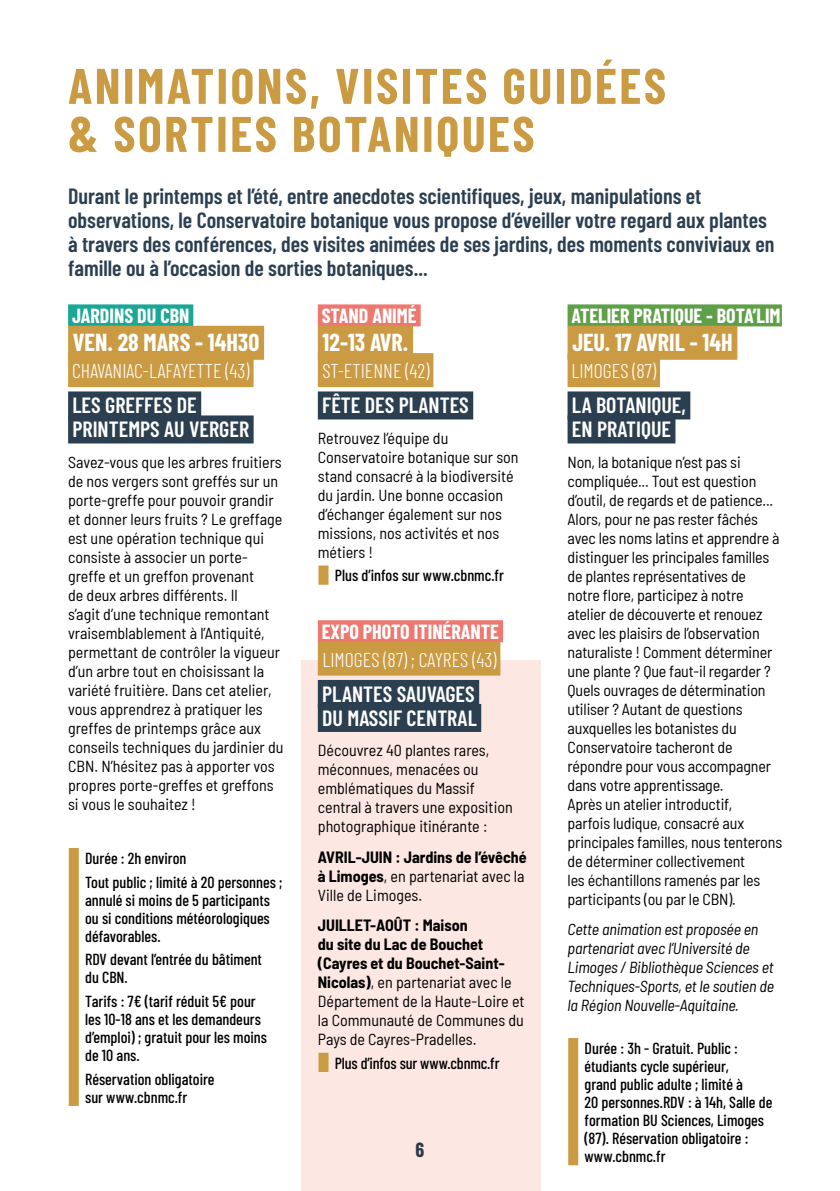
<style>
.page{position:relative;width:840px;height:1191px;background:#fff}
.page>*{position:absolute;margin:0;border:0;box-sizing:border-box;transform-origin:0 0}
.t1{font:700 50px/48px "Barlow Condensed";letter-spacing:.05em;color:#ca9b43}
.t2{font:700 24px "Barlow Condensed";color:#fff}
.t3{font:600 22px/24px "Barlow Condensed";color:#2c3f50}
.t4{font:600 22px/24px "Barlow Condensed";color:#fff}
.t5{font:300 20px "Barlow Condensed";color:#fff}
.t6{font:700 20px "Barlow Condensed";color:#fff}
.t7{font:700 20px "Barlow Condensed";color:#2c3f50}
.t8{font:semi-condensed 16px/19px "Barlow";letter-spacing:-.005em;color:#000}
.t9{font:500 16px/18px "Barlow Condensed";color:#000}
.t10{font:italic semi-condensed 16px/19px "Barlow";letter-spacing:-.01em;color:#000}
.t11{font:700 semi-condensed 16px/19px "Barlow";color:#000}
.s1{font-weight:400}
.s2{font-weight:700}
</style>
<div class="page">
<div style="left:300px;top:660px;width:240px;height:531px;background:#fce7e2"></div>
<div style="left:68px;top:304px;width:125px;height:22px;background:#1aa795"></div>
<div style="left:68px;top:326px;width:196px;height:34px;background:#ca9b43"></div>
<div style="left:68px;top:353px;width:185px;height:34px;background:#ca9b43"></div>
<div style="left:68px;top:391px;width:133px;height:28px;background:#2c3f50"></div>
<div style="left:68px;top:415px;width:185px;height:28px;background:#2c3f50"></div>
<div style="left:69px;top:848px;width:10px;height:258px;background:#ca9b43"></div>
<div style="left:317px;top:304px;width:103px;height:22px;background:#ee7770"></div>
<div style="left:317px;top:326px;width:96px;height:34px;background:#ca9b43"></div>
<div style="left:317px;top:353px;width:116px;height:34px;background:#ca9b43"></div>
<div style="left:317px;top:391px;width:156px;height:28px;background:#2c3f50"></div>
<div style="left:318px;top:565px;width:10px;height:20px;background:#ca9b43"></div>
<div style="left:317px;top:620px;width:185px;height:22px;background:#ee7770"></div>
<div style="left:317px;top:641px;width:183px;height:34px;background:#ca9b43"></div>
<div style="left:317px;top:680px;width:162px;height:28px;background:#2c3f50"></div>
<div style="left:317px;top:704px;width:164px;height:28px;background:#2c3f50"></div>
<div style="left:318px;top:1052px;width:10px;height:20px;background:#ca9b43"></div>
<div style="left:567px;top:304px;width:214px;height:22px;background:#5e9f47"></div>
<div style="left:567px;top:326px;width:170px;height:34px;background:#ca9b43"></div>
<div style="left:567px;top:353px;width:92px;height:34px;background:#ca9b43"></div>
<div style="left:567px;top:391px;width:123px;height:28px;background:#2c3f50"></div>
<div style="left:567px;top:415px;width:108px;height:28px;background:#2c3f50"></div>
<div style="left:568px;top:1038px;width:10px;height:127px;background:#ca9b43"></div>
<h1 class="t1" style="left:68px;top:59px;width:599px">ANIMATIONS, VISITES GUIDÉES &amp; SORTIES BOTANIQUES</h1>
<p class="t3" style="left:68px;top:183px;width:707px">Durant le printemps et l’été, entre anecdotes scientifiques, jeux, manipulations et observations, le Conservatoire botanique vous propose d’éveiller votre regard aux plantes à travers des conférences, des visites animées de ses jardins, des moments conviviaux en famille ou à l’occasion de sorties botaniques...</p>
<p class="t6" style="left:72px;top:302px;width:119px">JARDINS DU CBN</p>
<h2 class="t2" style="left:73px;top:325px;width:188px">VEN. 28 MARS - 14H30</h2>
<p class="t5" style="left:72px;top:357px;width:179px">CHAVANIAC-LAFAYETTE (43)</p>
<h3 class="t4" style="left:72px;top:392px;width:178px">LES GREFFES DE<br>PRINTEMPS AU VERGER</h3>
<p class="t8" style="left:68px;top:451px;width:217px">Savez-vous que les arbres fruitiers de nos vergers sont greffés sur un porte-greffe pour pouvoir grandir et donner leurs fruits ? Le greffage est une opération technique qui consiste à associer un porte&shy;greffe et un greffon provenant<br>de deux arbres différents. Il<br>s’agit d’une technique remontant vraisemblablement à l’Antiquité, permettant de contrôler la vigueur d’un arbre tout en choisissant la variété fruitière. Dans cet atelier, vous apprendrez à pratiquer les greffes de printemps grâce aux conseils techniques du jardinier du<br>CBN. N’hésitez pas à apporter vos propres porte-greffes et greffons si vous le souhaitez !</p>
<p class="t6" style="left:321px;top:302px;width:96px">STAND ANIMÉ</p>
<h2 class="t2" style="left:322px;top:325px;width:87px">12-13 AVR.</h2>
<p class="t5" style="left:322px;top:357px;width:108px">ST-ETIENNE (42)</p>
<h3 class="t4" style="left:322px;top:392px;width:148px">FÊTE DES PLANTES</h3>
<p class="t8" style="left:317px;top:427px;width:202px">Retrouvez l’équipe du<br>Conservatoire botanique sur son stand consacré à la biodiversité du jardin. Une bonne occasion d’échanger également sur nos missions, nos activités et nos métiers !</p>
<p class="t9" style="left:334px;top:565px;width:170px">Plus d’infos sur www.cbnmc.fr</p>
<p class="t6" style="left:321px;top:618px;width:178px">EXPO PHOTO ITINÉRANTE</p>
<p class="t5" style="left:322px;top:645px;width:175px">LIMOGES (87) ; CAYRES (43)</p>
<h3 class="t4" style="left:322px;top:680px;width:156px">PLANTES SAUVAGES<br>DU MASSIF CENTRAL</h3>
<p class="t8" style="left:317px;top:740px;width:196px">Découvrez 40 plantes rares, méconnues, menacées ou emblématiques du Massif central à travers une exposition photographique itinérante :</p>
<p class="t11" style="left:317px;top:846px;width:210px">AVRIL-JUIN : Jardins de l’évêché à Limoges<span class="s1">, en partenariat avec la<br>Ville de Limoges.</span></p>
<p class="t8" style="left:317px;top:914px;width:208px"><span class="s2">JUILLET-AOÛT : Maison<br>du site du Lac de Bouchet (Cayres et du Bouchet-Saint-<br>Nicolas)</span>, en partenariat avec le<br>Département de la Haute-Loire et la Communauté de Communes du<br>Pays de Cayres-Pradelles.</p>
<p class="t9" style="left:334px;top:1052px;width:166px">Plus d’infos sur www.cbnmc.fr</p>
<p class="t6" style="left:571px;top:302px;width:210px">ATELIER PRATIQUE - BOTA’LIM</p>
<h2 class="t2" style="left:572px;top:325px;width:162px">JEU. 17 AVRIL - 14H</h2>
<p class="t5" style="left:571px;top:357px;width:86px">LIMOGES (87)</p>
<h3 class="t4" style="left:571px;top:392px;width:115px">LA BOTANIQUE,<br>EN PRATIQUE</h3>
<p class="t8" style="left:567px;top:451px;width:216px">Non, la botanique n’est pas si compliquée... Tout est question d’outil, de regards et de patience...<br>Alors, pour ne pas rester fâchés avec les noms latins et apprendre à distinguer les principales familles de plantes représentatives de notre flore, participez à notre atelier de découverte et renouez avec les plaisirs de l’observation naturaliste ! Comment déterminer une plante ? Que faut-il regarder ?<br>Quels ouvrages de détermination utiliser ? Autant de questions auxquelles les botanistes du<br>Conservatoire tacheront de répondre pour vous accompagner dans votre apprentissage.<br>Après un atelier introductif,<br>parfois ludique, consacré aux principales familles, nous tenterons de déterminer collectivement<br>les échantillons ramenés par les participants (ou par le CBN).</p>
<p class="t10" style="left:567px;top:918px;width:208px">Cette animation est proposée en partenariat avec l’Université de Limoges / Bibliothèque Sciences et Techniques-Sports, et le soutien de la Région Nouvelle-Aquitaine.</p>
<p class="t9" style="left:584px;top:1038px;width:189px">Durée : 3h - Gratuit. Public : étudiants cycle supérieur,<br>grand public adulte ; limité à<br>20 personnes.RDV : à 14h, Salle de formation BU Sciences, Limoges (87). Réservation obligatoire : www.cbnmc.fr</p>
<p class="t9" style="left:85px;top:845px;width:199px;line-height:23.6px">Durée : 2h environ<br>Tout public ; limité à 20 personnes ;</p>
<p class="t9" style="left:85px;top:889px;width:186px;text-align:justify">annulé si moins de 5 participants ou si conditions météorologiques défavorables.</p>
<p class="t9" style="left:85px;top:949px;width:178px">RDV devant l’entrée du bâtiment du CBN.</p>
<p class="t9" style="left:85px;top:991px;width:183px">Tarifs : 7€ (tarif réduit 5€ pour les 10-18 ans et les demandeurs d’emploi) ; gratuit pour les moins de 10 ans.</p>
<p class="t9" style="left:85px;top:1068px;width:131px">Réservation obligatoire sur www.cbnmc.fr</p>
<p class="t7" style="left:415px;top:1135px;width:10px">6</p>
</div>
